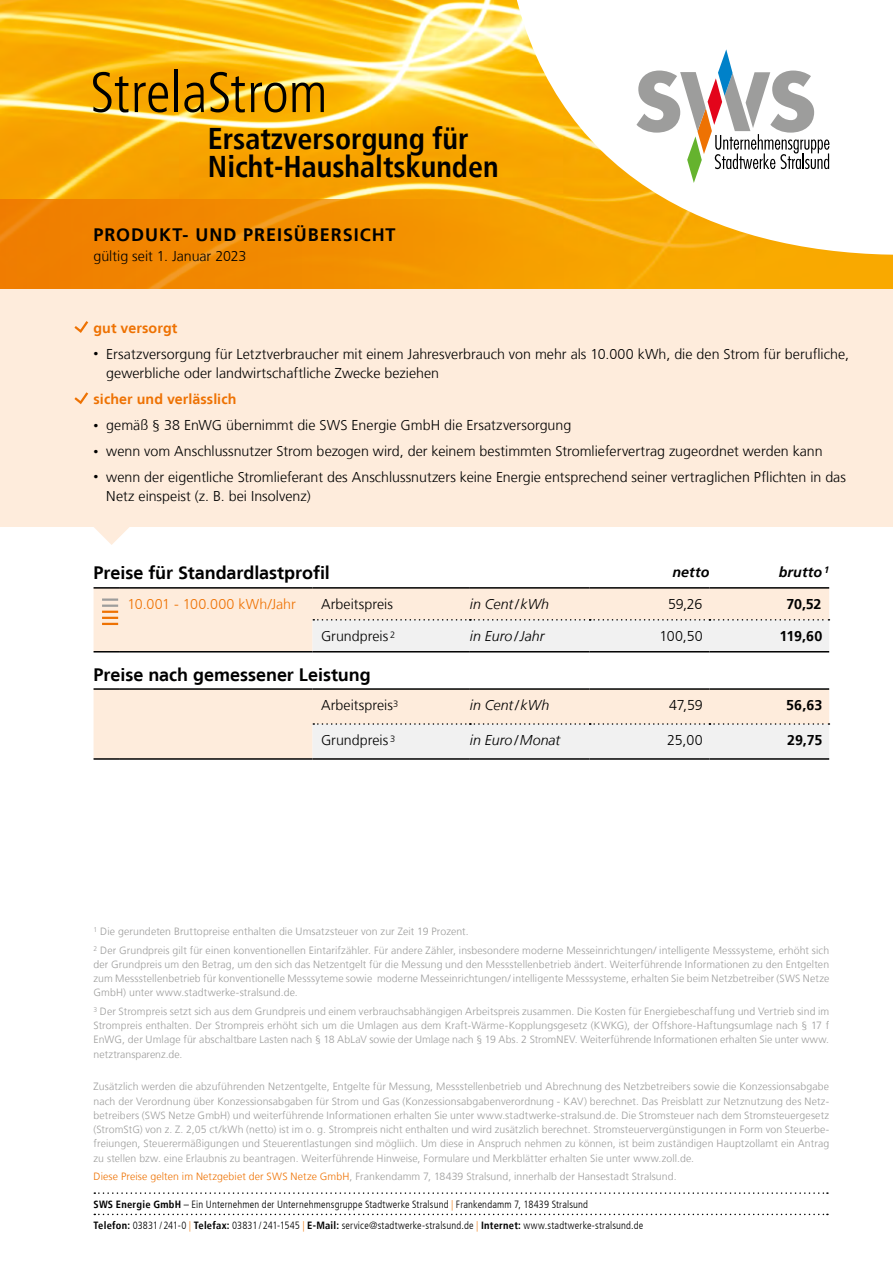
<style>
.page{position:relative;width:893px;height:1263px;background:#fff}
.page>*{position:absolute;margin:0;border:0;box-sizing:border-box;transform-origin:0 0}
.t1{font:300 condensed 57px "Frutiger LT";color:#000}
.t2{font:700 condensed 30px/28.5px "Frutiger LT";color:#000}
.t3{font:700 18px "Frutiger LT";color:#000}
.t4{font:700 18px "Frutiger LT";letter-spacing:.055em;color:#000}
.t5{font:300 14.25px/19.5px "Frutiger LT";color:#000}
.t6{font:italic 300 14.25px "Frutiger LT";color:#000}
.t7{font:700 14.25px "Frutiger LT";letter-spacing:.005em;color:#ee7203}
.t8{font:300 14.25px "Frutiger LT";color:#ee7203}
.t9{font:700 14.25px "Frutiger LT";letter-spacing:-.01em;color:#000}
.t10{font:italic 700 14.25px "Frutiger LT";letter-spacing:.01em;color:#000}
.t11{font:300 10.5px/14.2px "Frutiger LT";letter-spacing:.01em;color:#9d9d9c;text-align:justify}
.t12{font:300 condensed 10.5px/21.3px "Frutiger LT";letter-spacing:.015em;color:#000}
.s1{font-weight:700;font-size:10.05px}
.s2{color:#ee7203}
.s3{font-weight:700}
</style>
<div class="page">
<img style="left:0;top:0;width:514px;height:200px">
<div style="left:0;top:200px;width:893px;height:89px;background:linear-gradient(to right,#ef7d02,#fab100)"></div>
<svg style="left:514px;top:0;width:379px;height:255px"></svg>
<svg style="left:636px;top:49px;width:193px;height:134px"></svg>
<svg style="left:94px;top:1192px;width:734px;height:2px"></svg>
<svg style="left:94px;top:1214px;width:734px;height:1px"></svg>
<div style="left:0;top:289px;width:893px;height:238px;background:#feecdc"></div>
<hr style="left:892px;top:289px;width:1px;height:238px;background:#fff">
<svg style="left:74px;top:321px;width:15px;height:12px"></svg>
<svg style="left:74px;top:392px;width:15px;height:13px"></svg>
<svg style="left:94px;top:527px;width:35px;height:18px"></svg>
<div style="left:94px;top:589px;width:735px;height:62px;background:#feecdc"></div>
<hr style="left:94px;top:587px;width:25px;height:2px;background:#000">
<svg style="left:94px;top:651px;width:25px;height:1px"></svg>
<hr style="left:119px;top:587px;width:194px;height:2px;background:#000">
<hr style="left:313px;top:587px;width:157px;height:2px;background:#000">
<hr style="left:470px;top:587px;width:120px;height:2px;background:#000">
<hr style="left:590px;top:587px;width:119px;height:2px;background:#000">
<hr style="left:709px;top:587px;width:120px;height:2px;background:#000">
<hr style="left:119px;top:651px;width:194px;height:1px;background:#000">
<svg style="left:313px;top:619px;width:516px;height:33px"></svg>
<svg style="left:102px;top:611px;width:16px;height:14px"></svg>
<hr style="left:102px;top:604px;width:16px;height:3px;background:#9d9d9c">
<hr style="left:102px;top:598px;width:16px;height:3px;background:#9d9d9c">
<div style="left:94px;top:690px;width:735px;height:68px;background:#feecdc"></div>
<hr style="left:313px;top:758px;width:157px;height:2px;background:#000">
<hr style="left:470px;top:758px;width:120px;height:2px;background:#000">
<hr style="left:590px;top:758px;width:119px;height:2px;background:#000">
<hr style="left:709px;top:758px;width:120px;height:2px;background:#000">
<div style="left:313px;top:723px;width:516px;height:36px;background:#f1f1f1"></div>
<hr style="left:94px;top:688px;width:25px;height:2px;background:#000">
<hr style="left:119px;top:688px;width:194px;height:2px;background:#000">
<hr style="left:313px;top:688px;width:157px;height:2px;background:#000">
<hr style="left:470px;top:688px;width:120px;height:2px;background:#000">
<hr style="left:590px;top:688px;width:119px;height:2px;background:#000">
<hr style="left:709px;top:688px;width:120px;height:2px;background:#000">
<hr style="left:94px;top:758px;width:25px;height:2px;background:#000">
<hr style="left:119px;top:758px;width:194px;height:2px;background:#000">
<h1 class="t1" style="left:90px;top:60px;width:239px">StrelaStrom</h1>
<h2 class="t2" style="left:208px;top:124px;width:292px">Ersatzversorgung für<br>Nicht-Haushaltskunden</h2>
<h3 class="t4" style="left:94px;top:224px;width:304px">PRODUKT- UND PREISÜBERSICHT</h3>
<h3 class="t5" style="left:94px;top:246px;width:154px">gültig seit 1. Januar 2023</h3>
<h3 class="t7" style="left:94px;top:320px;width:85px">gut versorgt</h3>
<h3 class="t5" style="left:106px;top:344px;width:744px;text-indent:-13px"><span class="s1">•</span> Ersatzversorgung für Letztverbraucher mit einem Jahresverbrauch von mehr als 10.000 kWh, die den Strom für berufliche, gewerbliche oder landwirtschaftliche Zwecke beziehen</h3>
<h3 class="t7" style="left:94px;top:391px;width:144px">sicher und verlässlich</h3>
<h3 class="t5" style="left:94px;top:416px;width:479px"><span class="s1">•</span> gemäß § 38 EnWG übernimmt die SWS Energie GmbH die Ersatzversorgung</h3>
<h3 class="t5" style="left:94px;top:441px;width:731px"><span class="s1">•</span> wenn vom Anschlussnutzer Strom bezogen wird, der keinem bestimmten Stromliefervertrag zugeordnet werden kann</h3>
<h3 class="t5" style="left:106px;top:467px;width:741px;text-indent:-13px"><span class="s1">•</span> wenn der eigentliche Stromlieferant des Anschlussnutzers keine Energie entsprechend seiner vertraglichen Pflichten in das<br>Netz einspeist (z. B. bei Insolvenz)</h3>
<h3 class="t3" style="left:94px;top:562px;width:238px">Preise für Standardlastprofil</h3>
<h3 class="t10" style="left:672px;top:563px;width:39px">netto</h3>
<h3 class="t10" style="left:779px;top:563px;width:52px">brutto <sup>1</sup></h3>
<h3 class="t8" style="left:128px;top:596px;width:170px">10.001 - 100.000 kWh/Jahr</h3>
<h3 class="t5" style="left:321px;top:595px;width:73px">Arbeitspreis</h3>
<h3 class="t6" style="left:470px;top:596px;width:81px">in Cent/kWh</h3>
<h3 class="t5" style="left:668px;top:595px;width:36px">59,26</h3>
<h3 class="t9" style="left:787px;top:596px;width:36px">70,52</h3>
<h3 class="t5" style="left:321px;top:627px;width:76px">Grundpreis <sup>2</sup></h3>
<h3 class="t6" style="left:470px;top:628px;width:76px">in Euro/Jahr</h3>
<h3 class="t5" style="left:659px;top:627px;width:45px">100,50</h3>
<h3 class="t9" style="left:779px;top:628px;width:44px">119,60</h3>
<h3 class="t3" style="left:94px;top:664px;width:279px">Preise nach gemessener Leistung</h3>
<h3 class="t5" style="left:321px;top:696px;width:79px">Arbeitspreis<sup>3</sup></h3>
<h3 class="t6" style="left:470px;top:697px;width:81px">in Cent/kWh</h3>
<h3 class="t5" style="left:669px;top:696px;width:35px">47,59</h3>
<h3 class="t9" style="left:786px;top:697px;width:38px">56,63</h3>
<h3 class="t5" style="left:321px;top:731px;width:76px">Grundpreis <sup>3</sup></h3>
<h3 class="t6" style="left:470px;top:732px;width:92px">in Euro/Monat</h3>
<h3 class="t5" style="left:667px;top:731px;width:37px">25,00</h3>
<h3 class="t9" style="left:787px;top:732px;width:37px">29,75</h3>
<p class="t11" style="left:94px;top:922px;width:737px;line-height:18.5px"><sup>1</sup> Die gerundeten Bruttopreise enthalten die Umsatzsteuer von zur Zeit 19 Prozent.<br><sup>2</sup> Der Grundpreis gilt für einen konventionellen Eintarifzähler. Für andere Zähler, insbesondere moderne Messeinrichtungen/ intelligente Messsysteme, erhöht sich</p>
<p class="t11" style="left:94px;top:957px;width:737px">der Grundpreis um den Betrag, um den sich das Netzentgelt für die Messung und den Messstellenbetrieb ändert. Weiterführende Informationen zu den Entgelten zum Messstellenbetrieb für konventionelle Messsyteme sowie moderne Messeinrichtungen/ intelligente Messsysteme, erhalten Sie beim Netzbetreiber (SWS Netze GmbH) unter www.stadtwerke-stralsund.de.</p>
<p class="t11" style="left:94px;top:1004px;width:737px"><sup>3</sup> Der Strompreis setzt sich aus dem Grundpreis und einem verbrauchsabhängigen Arbeitspreis zusammen. Die Kosten für Energiebeschaffung und Vertrieb sind im Strompreis enthalten. Der Strompreis erhöht sich um die Umlagen aus dem Kraft-Wärme-Kopplungsgesetz (KWKG), der Offshore-Haftungsumlage nach § 17 f EnWG, der Umlage für abschaltbare Lasten nach § 18 AbLaV sowie der Umlage nach § 19 Abs. 2 StromNEV. Weiterführende Informationen erhalten Sie unter www. netztransparenz.de.</p>
<p class="t11" style="left:94px;top:1080px;width:737px">Zusätzlich werden die abzuführenden Netzentgelte, Entgelte für Messung, Messstellenbetrieb und Abrechnung des Netzbetreibers sowie die Konzessionsabgabe nach der Verordnung über Konzessionsabgaben für Strom und Gas (Konzessionsabgabenverordnung - KAV) berechnet. Das Preisblatt zur Netznutzung des Netz&shy;betreibers (SWS Netze GmbH) und weiterführende Informationen erhalten Sie unter www.stadtwerke-stralsund.de. Die Stromsteuer nach dem Stromsteuergesetz (StromStG) von z. Z. 2,05 ct/kWh (netto) ist im o. g. Strompreis nicht enthalten und wird zusätzlich berechnet. Stromsteuervergünstigungen in Form von Steuerbe&shy;freiungen, Steuerermäßigungen und Steuerentlastungen sind mögliich. Um diese in Anspruch nehmen zu können, ist beim zuständigen Hauptzollamt ein Antrag zu stellen bzw. eine Erlaubnis zu beantragen. Weiterführende Hinweise, Formulare und Merkblätter erhalten Sie unter www.zoll.de.</p>
<p class="t11" style="left:94px;top:1169px;width:585px"><span class="s2">Diese Preise gelten im Netzgebiet der SWS Netze GmbH</span>, Frankendamm 7, 18439 Stralsund, innerhalb der Hansestadt Stralsund.</p>
<p class="t12" style="left:94px;top:1193px;width:551px"><span class="s3">SWS Energie GmbH</span> – Ein Unternehmen der Unternehmensgruppe Stadtwerke Stralsund <span class="s2">|</span> Frankendamm 7, 18439 Stralsund<br><span class="s3">Telefon:</span> 03831/241-0 <span class="s2">|</span> <span class="s3">Telefax:</span> 03831/241-1545 <span class="s2">|</span> <span class="s3">E-Mail:</span> service@stadtwerke-stralsund.de <span class="s2">|</span> <span class="s3">Internet:</span> www.stadtwerke-stralsund.de</p>
</div>
